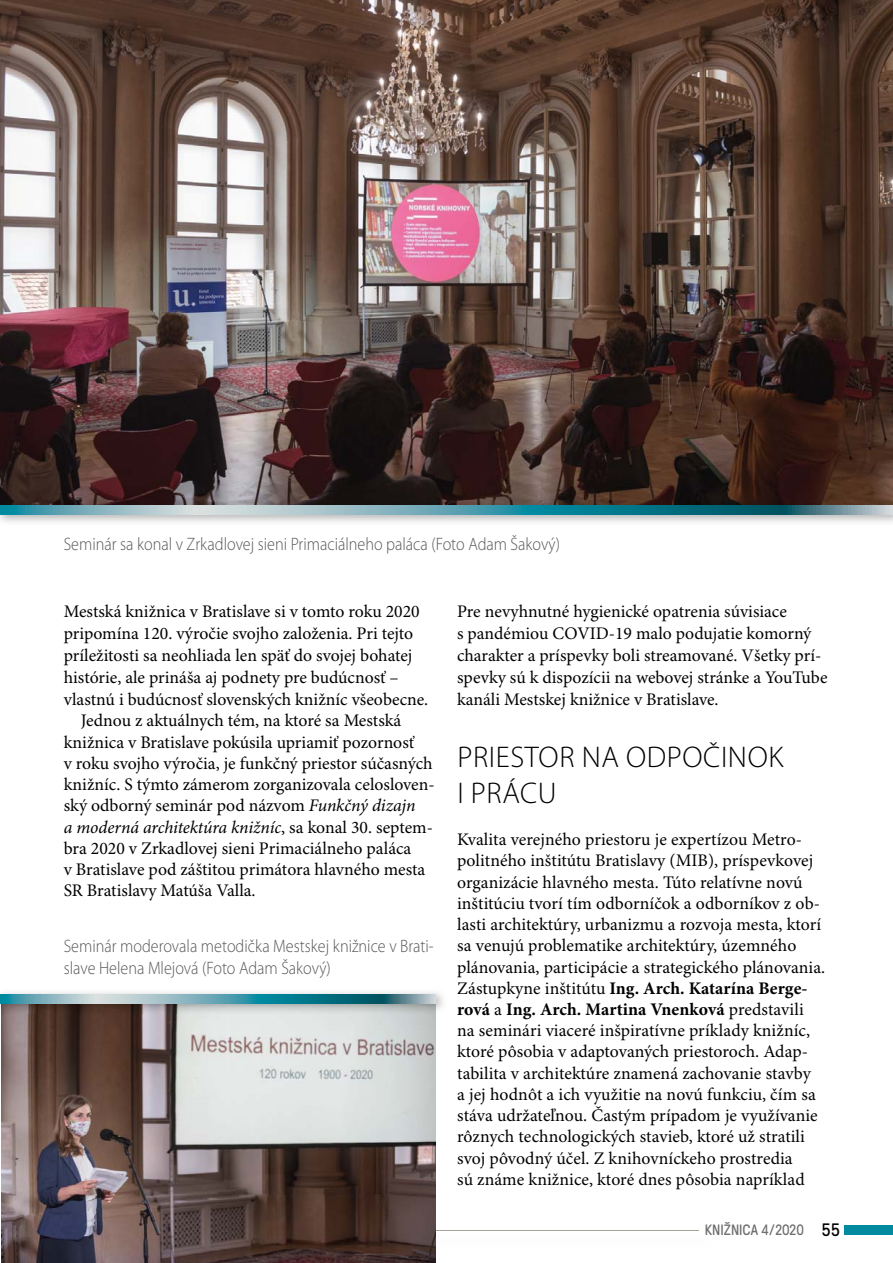
<style>
.page{position:relative;width:893px;height:1263px;background:#fff}
.page>*{position:absolute;margin:0;border:0;box-sizing:border-box;transform-origin:0 0}
.t1{font:300 30px/36px "Myriad Pro";letter-spacing:.02em;color:#000}
.t2{font:300 18px/21.6px "Myriad Pro";color:#575756;scale:.9 1}
.t3{font:17.7px/21.3px "Minion Pro";color:#000}
.t4{font:italic 17.7px "Minion Pro";letter-spacing:-.01em;color:#000}
.t5{font:15px "GT Pressura";color:#706f6f}
.s1{font-style:italic}
.s2{font-style:normal}
.s3{font-weight:700}
.s4{color:#70706f}
.s5{font-size:18px;color:#000}
</style>
<div class="page">
<div style="left:844px;top:1225px;width:49px;height:9px;background:#008aa0"></div>
<hr style="left:4px;top:1230px;width:695px;height:1px;background:#a5a39a">
<img style="left:1px;top:1014px;width:435px;height:249px">
<img style="left:0;top:992px;width:443px;height:22px">
<svg style="left:0;top:994px;width:436px;height:9px;background:#5c9daa"></svg>
<img style="left:0;top:0;width:893px;height:522px">
<img style="left:0;top:500px;width:893px;height:6px">
<svg style="left:0;top:506px;width:893px;height:9px;background:#5c9eaa"></svg>
<p class="t2" style="left:64px;top:534px;width:553px">Seminár sa konal v Zrkadlovej sieni Primaciálneho paláca (Foto Adam Šakový)</p>
<p class="t3" style="left:64px;top:602px;width:357px">Mestská knižnica v Bratislave si v tomto roku 2020</p>
<p class="t3" style="left:64px;top:624px;width:351px">pripomína 120. výročie svojho založenia. Pri tejto</p>
<p class="t3" style="left:64px;top:646px;width:350px">príležitosti sa neohliada len späť do svojej bohatej</p>
<p class="t3" style="left:64px;top:668px;width:337px">histórie, ale prináša aj podnety pre budúcnosť –</p>
<p class="t3" style="left:64px;top:690px;width:366px">vlastnú i budúcnosť slovenských knižníc všeobecne.</p>
<p class="t3" style="left:81px;top:711px;width:322px">Jednou z aktuálnych tém, na ktoré sa Mestská</p>
<p class="t3" style="left:64px;top:733px;width:352px">knižnica v Bratislave pokúsila upriamiť pozornosť</p>
<p class="t3" style="left:64px;top:754px;width:370px">v roku svojho výročia, je funkčný priestor súčasných</p>
<p class="t3" style="left:64px;top:775px;width:372px">knižníc. S týmto zámerom zorganizovala celosloven-</p>
<p class="t3" style="left:64px;top:796px;width:353px">ský odborný seminár pod názvom <span class="s1">Funkčný dizajn</span></p>
<p class="t4" style="left:64px;top:820px;width:371px">a moderná architektúra knižníc<span class="s2">, sa konal 30. septem-</span></p>
<p class="t3" style="left:64px;top:839px;width:349px">bra 2020 v Zrkadlovej sieni Primaciálneho paláca</p>
<p class="t3" style="left:64px;top:860px;width:363px">v Bratislave pod záštitou primátora hlavného mesta</p>
<p class="t3" style="left:64px;top:881px;width:193px">SR Bratislavy Matúša Valla.</p>
<p class="t2" style="left:64px;top:937px;width:413px">Seminár moderovala metodička Mestskej knižnice v Brati&shy;slave Helena Mlejová (Foto Adam Šakový)</p>
<p class="t3" style="left:457px;top:601px;width:372px;line-height:22px">Pre nevyhnutné hygienické opatrenia súvisiace<br>s pandémiou COVID-19 malo podujatie komorný charakter a príspevky boli streamované. Všetky prí&shy;spevky sú k dispozícii na webovej stránke a YouTube kanáli Mestskej knižnice v Bratislave.</p>
<h1 class="t1" style="left:457px;top:741px;width:327px">PRIESTOR NA ODPOČINOK<br>I PRÁCU</h1>
<p class="t3" style="left:457px;top:830px;width:370px">Kvalita verejného priestoru je expertízou Metro&shy;politného inštitútu Bratislavy (MIB), príspevkovej organizácie hlavného mesta. Túto relatívne novú inštitúciu tvorí tím odborníčok a odborníkov z ob&shy;lasti architektúry, urbanizmu a rozvoja mesta, ktorí sa venujú problematike architektúry, územného plánovania, participácie a strategického plánovania.<br>Zástupkyne inštitútu <span class="s3">Ing. Arch. Katarína Berge&shy;rová</span> a <span class="s3">Ing. Arch. Martina Vnenková</span> predstavili na seminári viaceré inšpiratívne príklady knižníc, ktoré pôsobia v adaptovaných priestoroch. Adap&shy;tabilita v architektúre znamená zachovanie stavby<br>a jej hodnôt a ich využitie na novú funkciu, čím sa stáva udržateľnou. Častým prípadom je využívanie rôznych technologických stavieb, ktoré už stratili svoj pôvodný účel. Z knihovníckeho prostredia<br>sú známe knižnice, ktoré dnes pôsobia napríklad</p>
<p class="t5" style="left:705px;top:1224px;width:137px"><span class="s4">KN</span>IŽNICA 4/2020 <span class="s5">55</span></p>
</div>
